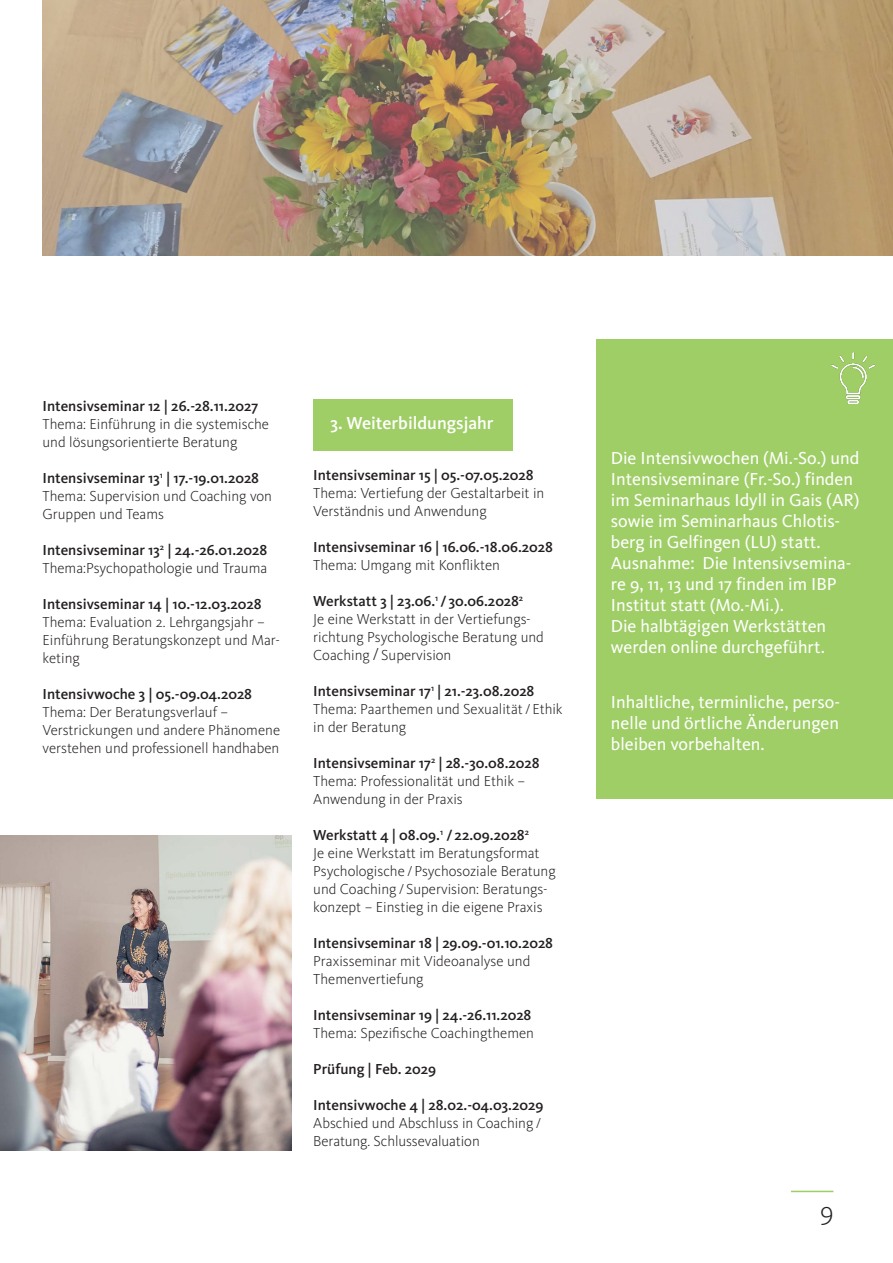
<style>
.page{position:relative;width:893px;height:1263px;background:#fff}
.page>*{position:absolute;margin:0;border:0;box-sizing:border-box;transform-origin:0 0}
.t1{font:300 27px "Kievit OT";color:#231f20}
.t2{font:18px/21px "Kievit OT";color:#fff}
.t3{font:500 18px "Kievit OT";color:#fff}
.t4{font:300 15px/18px "Kievit OT";color:#231f20}
.t5{font:500 15px/18px "Kievit OT";color:#231f20}
.s1{font-weight:500}
.s2{font-weight:300}
.s3{font-size:18px}
</style>
<div class="page">
<hr style="left:791px;top:1191px;width:42px;height:1px;background:#9fce66">
<div style="left:313px;top:400px;width:200px;height:51px;background:#9fce66"></div>
<div style="left:597px;top:339px;width:296px;height:460px;background:#9fce66"></div>
<img style="left:831px;top:352px;width:44px;height:51px">
<img style="left:0;top:836px;width:292px;height:314px">
<img style="left:43px;top:0;width:850px;height:255px">
<p class="t5" style="left:43px;top:397px;width:217px">Intensivseminar 12 | 26.-28.11.2027</p>
<p class="t4" style="left:43px;top:415px;width:228px">Thema: Einführung in die systemische und lösungsorientierte Beratung</p>
<p class="t4" style="left:43px;top:469px;width:231px"><span class="s1">Intensivseminar 13</span><sup>1</sup> <span class="s1">| 17.-19.01.2028<br></span>Thema: Supervision und Coaching von<br>Gruppen und Teams</p>
<p class="t5" style="left:43px;top:541px;width:226px">Intensivseminar 13<sup>2</sup> | 24.-26.01.2028<br><span class="s2">Thema:Psychopathologie und Trauma</span></p>
<p class="t5" style="left:43px;top:595px;width:221px">Intensivseminar 14 | 10.-12.03.2028</p>
<p class="t4" style="left:43px;top:613px;width:239px">Thema: Evaluation 2. Lehrgangsjahr –<br>Einführung Beratungskonzept und Mar&shy;keting</p>
<p class="t5" style="left:43px;top:685px;width:211px">Intensivwoche 3 | 05.-09.04.2028</p>
<p class="t4" style="left:43px;top:703px;width:239px">Thema: Der Beratungsverlauf –<br>Verstrickungen und andere Phänomene verstehen und professionell handhaben</p>
<p class="t3" style="left:330px;top:413px;width:165px">3. Weiterbildungsjahr</p>
<p class="t5" style="left:313px;top:466px;width:222px">Intensivseminar 15 | 05.-07.05.2028</p>
<p class="t4" style="left:313px;top:484px;width:233px">Thema: Vertiefung der Gestaltarbeit in<br>Verständnis und Anwendung</p>
<p class="t5" style="left:313px;top:538px;width:241px">Intensivseminar 16 | 16.06.-18.06.2028</p>
<p class="t4" style="left:313px;top:556px;width:188px">Thema: Umgang mit Konflikten</p>
<p class="t4" style="left:313px;top:592px;width:232px"><span class="s1">Werkstatt 3 | 23.06.</span><sup>1</sup> <span class="s1">/ 30.06.2028</span><sup>2<br></sup>Je eine Werkstatt in der Vertiefungs&shy;richtung Psychologische Beratung und Coaching <span class="s3">/</span> Supervision</p>
<p class="t4" style="left:313px;top:682px;width:251px"><span class="s1">Intensivseminar 17</span><sup>1</sup> <span class="s1">| 21.-23.08.2028<br></span>Thema: Paarthemen und Sexualität/ Ethik in der Beratung</p>
<p class="t4" style="left:313px;top:754px;width:228px"><span class="s1">Intensivseminar 17</span><sup>2</sup> <span class="s1">| 28.-30.08.2028<br></span>Thema: Professionalität und Ethik –<br>Anwendung in der Praxis</p>
<p class="t4" style="left:313px;top:826px;width:244px"><span class="s1">Werkstatt 4 | 08.09.</span><sup>1</sup> <span class="s1">/ 22.09.2028</span><sup>2<br></sup>Je eine Werkstatt im Beratungsformat Psychologische /Psychosoziale Beratung und Coaching / Supervision: Beratungs&shy;konzept – Einstieg in die eigene Praxis</p>
<p class="t5" style="left:313px;top:934px;width:241px">Intensivseminar 18 | 29.09.-01.10.2028</p>
<p class="t4" style="left:313px;top:952px;width:219px">Praxisseminar mit Videoanalyse und<br>Themenvertiefung</p>
<p class="t5" style="left:313px;top:1006px;width:220px">Intensivseminar 19 | 24.-26.11.2028</p>
<p class="t4" style="left:313px;top:1024px;width:222px">Thema: Spezifische Coachingthemen</p>
<p class="t5" style="left:313px;top:1060px;width:124px">Prüfung | Feb. 2029</p>
<p class="t5" style="left:313px;top:1096px;width:232px">Intensivwoche 4 | 28.02.-04.03.2029</p>
<p class="t4" style="left:313px;top:1114px;width:229px">Abschied und Abschluss in Coaching /<br>Beratung. Schlussevaluation</p>
<p class="t2" style="left:611px;top:447px;width:250px">Die Intensivwochen (Mi.-So.) und<br>Intensivseminare (Fr.-So.) finden im Seminarhaus Idyll in Gais (AR) sowie im Seminarhaus Chlotis&shy;berg in Gelfingen (LU) statt.<br>Ausnahme: Die Intensivsemina&shy;re 9, 11, 13 und 17 finden im IBP<br>Institut statt (Mo.-Mi.).<br>Die halbtägigen Werkstätten werden online durchgeführt.</p>
<p class="t2" style="left:611px;top:691px;width:231px;text-align:justify">Inhaltliche, terminliche, perso&shy;nelle und örtliche Änderungen bleiben vorbehalten.</p>
<h1 class="t1" style="left:820px;top:1196px;width:15px">9</h1>
</div>
